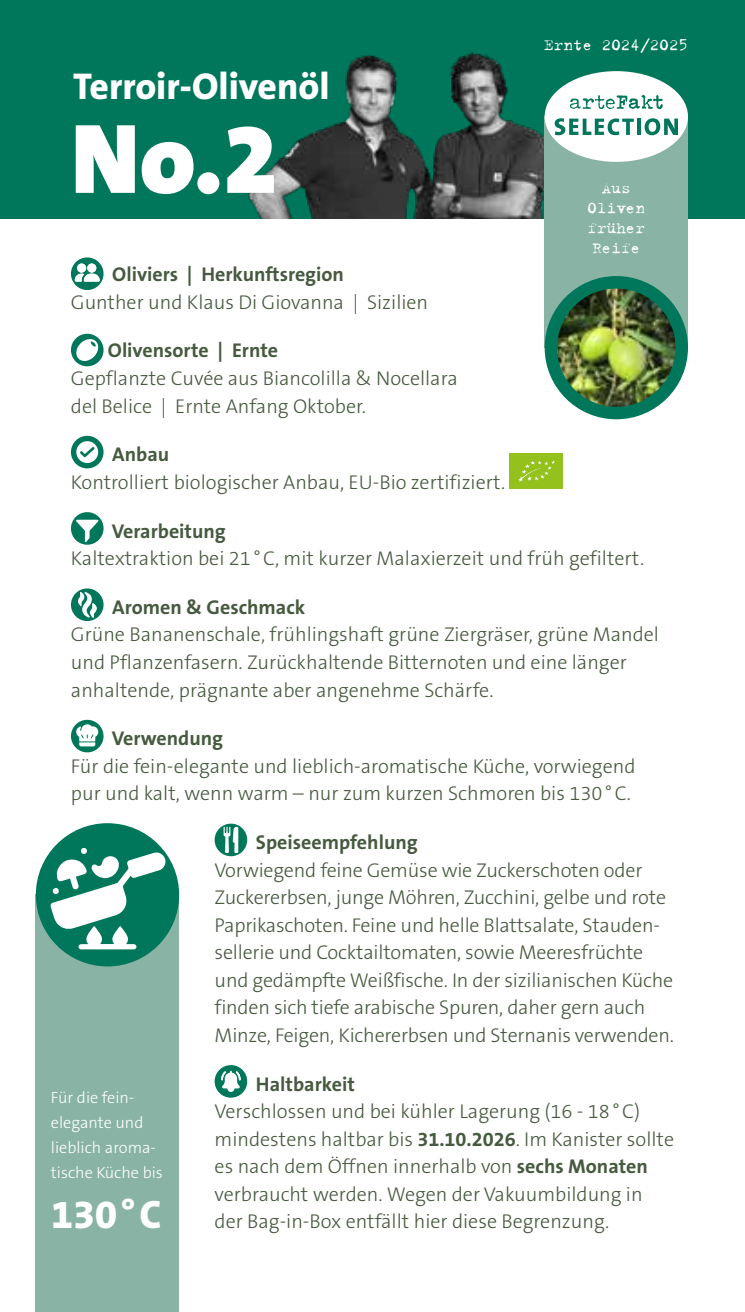
<style>
.page{position:relative;width:745px;height:1312px;background:#fff}
.page>*{position:absolute;margin:0;border:0;box-sizing:border-box;transform-origin:0 0}
.t1{font:900 100px "The Sans B9";color:#fff}
.t2{font:800 40px "The Sans B8";color:#fff}
.t3{font:800 37.5px "The Sans B8";color:#fff}
.t4{font:300 20px/27.5px "The Sans B3";color:#465a3f}
.t5{font:700 20px "The Sans B7";color:#465a3f}
.t6{font:17.5px/20px "Trixie Text";color:#fff;text-align:center}
.t7{font:300 16.25px/25px "The Sans B3";color:#fff}
.s1{font-family:"The Sans B7";font-weight:700}
</style>
<div class="page">
<div style="left:71px;top:257px;width:32px;height:33px;background:#00775a;border-radius:50%"></div>
<svg style="left:75px;top:263px;width:25px;height:18px"></svg>
<div style="left:71px;top:334px;width:32px;height:32px;background:#00775a;border-radius:50%"></div>
<svg style="left:76px;top:339px;width:22px;height:22px"></svg>
<div style="left:71px;top:435px;width:32px;height:33px;background:#00775a;border-radius:50%"></div>
<svg style="left:76px;top:441px;width:22px;height:22px"></svg>
<div style="left:509px;top:453px;width:53px;height:35px;background:#94c11c"></div>
<svg style="left:518px;top:460px;width:36px;height:22px"></svg>
<div style="left:71px;top:512px;width:32px;height:32px;background:#00775a;border-radius:50%"></div>
<svg style="left:76px;top:519px;width:22px;height:23px"></svg>
<div style="left:71px;top:588px;width:32px;height:33px;background:#00775a;border-radius:50%"></div>
<svg style="left:78px;top:591px;width:19px;height:26px"></svg>
<svg style="left:71px;top:719px;width:32px;height:33px"></svg>
<svg style="left:76px;top:724px;width:22px;height:22px"></svg>
<svg style="left:214px;top:823px;width:33px;height:33px"></svg>
<svg style="left:223px;top:826px;width:15px;height:26px"></svg>
<svg style="left:214px;top:1064px;width:33px;height:33px"></svg>
<svg style="left:221px;top:1070px;width:19px;height:22px"></svg>
<div style="left:0;top:0;width:744px;height:218px;background:#00775a"></div>
<img style="left:248px;top:52px;width:296px;height:166px">
<div style="left:544px;top:276px;width:143px;height:143px;background:#00775a;border-radius:50%"></div>
<div style="left:544px;top:71px;width:143px;height:91px;background:#fff;border-radius:50%"></div>
<svg style="left:570px;top:95px;width:92px;height:14px"></svg>
<svg style="left:544px;top:116px;width:143px;height:231px"></svg>
<img style="left:556px;top:288px;width:119px;height:119px;border-radius:59px">
<div style="left:36px;top:894px;width:143px;height:417px;background:#89b3a5"></div>
<div style="left:36px;top:823px;width:143px;height:143px;background:#00775a;border-radius:50%"></div>
<svg style="left:80px;top:847px;width:7px;height:7px"></svg>
<svg style="left:50px;top:851px;width:116px;height:98px"></svg>
<h3 class="t3" style="left:73px;top:66px;width:258px">Terroir-Olivenöl</h3>
<h1 class="t1" style="left:71px;top:105px;width:209px">No.2</h1>
<p class="t6" style="left:544px;top:34px;width:146px">Ernte 2024/2025</p>
<p class="t6" style="left:587px;top:178px;width:59px">Aus<br>Oliven früher<br>Reife</p>
<p class="t5" style="left:112px;top:264px;width:233px">Oliviers | Herkunftsregion</p>
<p class="t4" style="left:71px;top:289px;width:358px">Gunther und Klaus Di Giovanna | Sizilien</p>
<p class="t5" style="left:108px;top:340px;width:172px">Olivensorte | Ernte</p>
<p class="t4" style="left:71px;top:365px;width:388px">Gepflanzte Cuvée aus Biancolilla &amp; Nocellara del Belice | Ernte Anfang Oktober.</p>
<p class="t5" style="left:112px;top:444px;width:58px">Anbau</p>
<p class="t4" style="left:71px;top:469px;width:435px">Kontrolliert biologischer Anbau, EU-Bio zertifiziert.</p>
<p class="t5" style="left:112px;top:520px;width:116px">Verarbeitung</p>
<p class="t4" style="left:71px;top:545px;width:574px">Kaltextraktion bei 21°C, mit kurzer Malaxierzeit und früh gefiltert.</p>
<p class="t5" style="left:112px;top:596px;width:194px">Aromen &amp; Geschmack</p>
<p class="t4" style="left:71px;top:621px;width:589px">Grüne Bananenschale, frühlingshaft grüne Ziergräser, grüne Mandel und Pflanzenfasern. Zurückhaltende Bitternoten und eine länger anhaltende, prägnante aber angenehme Schärfe.</p>
<p class="t5" style="left:112px;top:727px;width:113px">Verwendung</p>
<p class="t4" style="left:71px;top:753px;width:565px">Für die fein-elegante und lieblich-aromatische Küche, vorwiegend pur und kalt, wenn warm – nur zum kurzen Schmoren bis 130°C.</p>
<p class="t5" style="left:256px;top:831px;width:163px">Speiseempfehlung</p>
<p class="t4" style="left:214px;top:856px;width:460px">Vorwiegend feine Gemüse wie Zuckerschoten oder Zuckererbsen, junge Möhren, Zucchini, gelbe und rote Paprikaschoten. Feine und helle Blattsalate, Stauden&shy;sellerie und Cocktailtomaten, sowie Meeresfrüchte und gedämpfte Weißfische. In der sizilianischen Küche finden sich tiefe arabische Spuren, daher gern auch Minze, Feigen, Kichererbsen und Sternanis verwenden.</p>
<p class="t5" style="left:256px;top:1072px;width:100px">Haltbarkeit</p>
<p class="t4" style="left:214px;top:1098px;width:460px">Verschlossen und bei kühler Lagerung (16 - 18°C) mindestens haltbar bis <span class="s1">31.10.2026</span>. Im Kanister sollte es nach dem Öffnen innerhalb von <span class="s1">sechs Monaten </span>verbraucht werden. Wegen der Vakuumbildung in der Bag-in-Box entfällt hier diese Begrenzung.</p>
<p class="t7" style="left:51px;top:1084px;width:113px">Für die fein&shy;elegante und lieblich aroma&shy;tische Küche bis</p>
<h2 class="t2" style="left:51px;top:1193px;width:112px">130 <span class="s1">°</span> C</h2>
</div>
